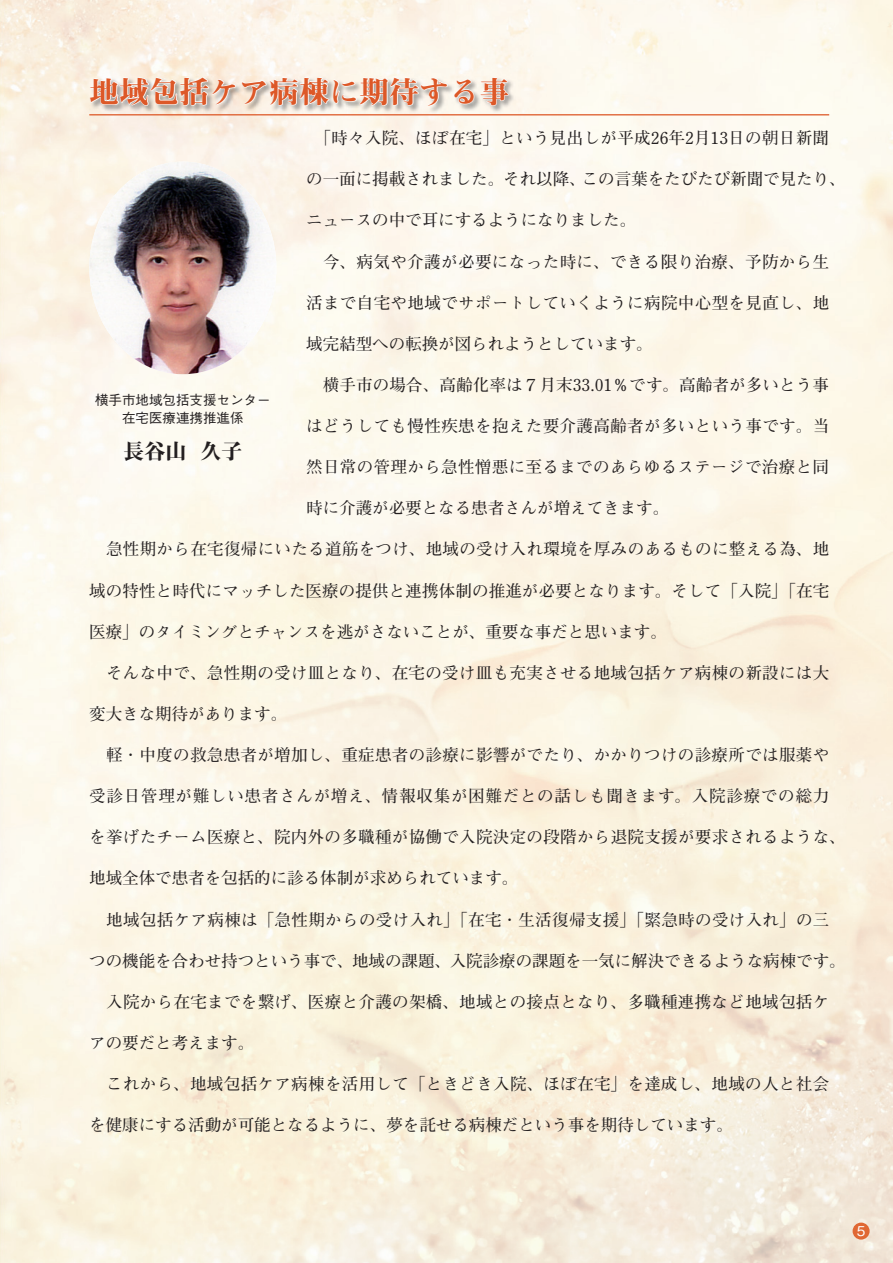
<style>
.page{position:relative;width:893px;height:1263px;background:#fff}
.page>*{position:absolute;margin:0;border:0;box-sizing:border-box;transform-origin:0 0}
.t1{font:30px "Midashi Min Pro MA31";color:#dd5827}
.t2{font:21px "Midashi Min Pro MA31";color:#231f20}
.t3{font:700 16.5px "Futo Min A101 Pro";letter-spacing:.02em;color:#231f20}
.t4{font:700 16.5px "Futo Min A101 Pro";color:#231f20}
.t5{font:700 16.5px "Futo Min A101 Pro";letter-spacing:.045em;color:#231f20}
.t6{font:500 13.5px/18px "Gothic BBB Pro";color:#231f20;text-align:center}
.t7{font:500 13.5px "Gothic BBB Pro";color:#fff}
</style>
<div class="page">
<img style="left:0;top:0;width:893px;height:1263px">
<div style="left:853px;top:1222px;width:17px;height:17px;background:#e06834;border-radius:50%"></div>
<img style="left:89px;top:162px;width:187px;height:212px">
<svg style="left:88px;top:73px;width:421px;height:55px"></svg>
<hr style="left:89px;top:114px;width:740px;height:1px;background:#dd5827">
<h1 class="t1" style="left:89px;top:69px;width:421px">地域包括ケア病棟に期待する事</h1>
<p class="t3" style="left:306px;top:125px;width:524px">　「時々入院、ほぼ在宅」という見出しが平成26年2月13日の朝日新聞</p>
<p class="t4" style="left:306px;top:166px;width:541px">の一面に掲載されました。それ以降、この言葉をたびたび新聞で見たり、</p>
<p class="t4" style="left:306px;top:207px;width:331px">ニュースの中で耳にするようになりました。</p>
<p class="t3" style="left:306px;top:248px;width:525px">　今、病気や介護が必要になった時に、できる限り治療、予防から生</p>
<p class="t3" style="left:306px;top:290px;width:524px">活まで自宅や地域でサポートしていくように病院中心型を見直し、地</p>
<p class="t4" style="left:306px;top:331px;width:348px">域完結型への転換が図られようとしています。</p>
<p class="t3" style="left:306px;top:372px;width:524px">　横手市の場合、高齢化率は７月末33.01％です。高齢者が多いとう事</p>
<p class="t3" style="left:306px;top:413px;width:524px">はどうしても慢性疾患を抱えた要介護高齢者が多いという事です。当</p>
<p class="t3" style="left:306px;top:454px;width:524px">然日常の管理から急性憎悪に至るまでのあらゆるステージで治療と同</p>
<p class="t4" style="left:306px;top:495px;width:364px">時に介護が必要となる患者さんが増えてきます。</p>
<p class="t3" style="left:89px;top:536px;width:741px">　急性期から在宅復帰にいたる道筋をつけ、地域の受け入れ環境を厚みのあるものに整える為、地</p>
<p class="t3" style="left:89px;top:577px;width:741px">域の特性と時代にマッチした医療の提供と連携体制の推進が必要となります。そして「入院」「在宅</p>
<p class="t4" style="left:89px;top:619px;width:579px">医療」のタイミングとチャンスを逃がさないことが、重要な事だと思います。</p>
<p class="t3" style="left:89px;top:660px;width:741px">　そんな中で、急性期の受け皿となり、在宅の受け皿も充実させる地域包括ケア病棟の新設には大</p>
<p class="t4" style="left:89px;top:701px;width:199px">変大きな期待があります。</p>
<p class="t3" style="left:89px;top:742px;width:741px">　軽・中度の救急患者が増加し、重症患者の診療に影響がでたり、かかりつけの診療所では服薬や</p>
<p class="t5" style="left:89px;top:783px;width:741px">受診日管理が難しい患者さんが増え、情報収集が困難だとの話しも聞きます。入院診療での総力</p>
<p class="t3" style="left:89px;top:824px;width:758px">を挙げたチーム医療と、院内外の多職種が協働で入院決定の段階から退院支援が要求されるような、</p>
<p class="t4" style="left:89px;top:865px;width:430px">地域全体で患者を包括的に診る体制が求められています。</p>
<p class="t3" style="left:89px;top:906px;width:742px">　地域包括ケア病棟は「急性期からの受け入れ」「在宅・生活復帰支援」「緊急時の受け入れ」の三</p>
<p class="t4" style="left:89px;top:947px;width:758px">つの機能を合わせ持つという事で、地域の課題、入院診療の課題を一気に解決できるような病棟です。</p>
<p class="t3" style="left:89px;top:989px;width:741px">　入院から在宅までを繋げ、医療と介護の架橋、地域との接点となり、多職種連携など地域包括ケ</p>
<p class="t4" style="left:89px;top:1030px;width:166px">アの要だと考えます。</p>
<p class="t3" style="left:89px;top:1071px;width:741px">　これから、地域包括ケア病棟を活用して「ときどき入院、ほぼ在宅」を達成し、地域の人と社会</p>
<p class="t4" style="left:89px;top:1112px;width:645px">を健康にする活動が可能となるように、夢を託せる病棟だという事を期待しています。</p>
<p class="t6" style="left:95px;top:389px;width:177px">横手市地域包括支援センター在宅医療連携推進係</p>
<p class="t2" style="left:123px;top:435px;width:120px">長谷山 久子</p>
<p class="t7" style="left:857px;top:1220px;width:10px">5</p>
</div>
